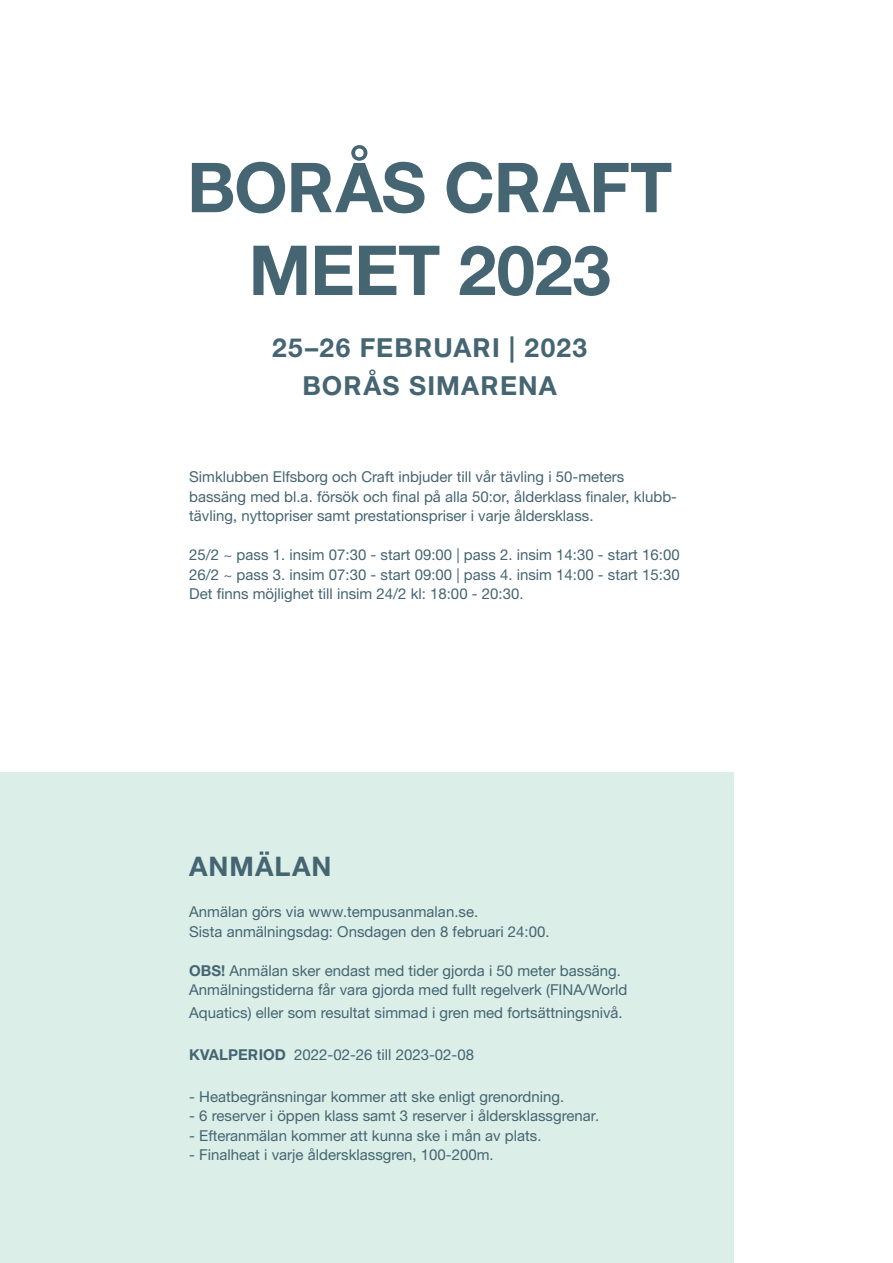
<style>
.page{position:relative;width:893px;height:1263px;background:#fff}
.page>*{position:absolute;margin:0;border:0;box-sizing:border-box;transform-origin:0 0}
.t1{font:700 69px/82.8px "Neue Helveticafor Speedo";letter-spacing:-.01em;color:#456572;text-align:center}
.t2{font:700 27px "Neue Helveticafor Speedo";letter-spacing:.035em;color:#456572}
.t3{font:700 26.25px "Neue Helveticafor Speedo";letter-spacing:.045em;color:#456572}
.t4{font:15px/19.5px "Neue Helveticafor Speedo";color:#456572}
.s1{font-weight:700}
</style>
<div class="page">
<div style="left:0;top:772px;width:733px;height:491px;background:#dbeee8"></div>
<p class="t1" style="left:187px;top:146px;width:487px">BORÅS CRAFT<br>MEET 2023</p>
<p class="t3" style="left:272px;top:331px;width:317px">25–26 FEBRUARI | 2023</p>
<p class="t3" style="left:302px;top:369px;width:256px">BORÅS SIMARENA</p>
<p class="t4" style="left:189px;top:467px;width:437px">Simklubben Elfsborg och Craft inbjuder till vår tävling i 50-meters</p>
<p class="t4" style="left:189px;top:486px;width:489px">bassäng med bl.a. försök och final på alla 50:or, ålderklass finaler, klubb&shy;tävling, nyttopriser samt prestationspriser i varje åldersklass.</p>
<p class="t4" style="left:189px;top:545px;width:492px">25/2 ~ pass 1. insim 07:30 - start 09:00 | pass 2. insim 14:30 - start 16:00</p>
<p class="t4" style="left:189px;top:564px;width:492px">26/2 ~ pass 3. insim 07:30 - start 09:00 | pass 4. insim 14:00 - start 15:30</p>
<p class="t4" style="left:189px;top:584px;width:336px">Det finns möjlighet till insim 24/2 kl: 18:00 - 20:30.</p>
<p class="t2" style="left:189px;top:850px;width:144px">ANMÄLAN</p>
<p class="t4" style="left:189px;top:902px;width:291px">Anmälan görs via www.tempusanmalan.se.</p>
<p class="t4" style="left:189px;top:921px;width:362px">Sista anmälningsdag: Onsdagen den 8 februari 24:00.</p>
<p class="t4" style="left:189px;top:960px;width:440px"><span class="s1">OBS!</span> Anmälan sker endast med tider gjorda i 50 meter bassäng.<br>Anmälningstiderna får vara gjorda med fullt regelverk (FINA/World</p>
<p class="t4" style="left:189px;top:1002px;width:435px">Aquatics) eller som resultat simmad i gren med fortsättningsnivå.</p>
<p class="t4" style="left:189px;top:1044px;width:286px"><span class="s1">KVALPERIOD</span> 2022-02-26 till 2023-02-08</p>
<p class="t4" style="left:189px;top:1086px;width:377px">- Heatbegränsningar kommer att ske enligt grenordning.</p>
<p class="t4" style="left:189px;top:1106px;width:412px">- 6 reserver i öppen klass samt 3 reserver i åldersklassgrenar.</p>
<p class="t4" style="left:189px;top:1125px;width:354px">- Efteranmälan kommer att kunna ske i mån av plats.</p>
<p class="t4" style="left:189px;top:1145px;width:306px">- Finalheat i varje åldersklassgren, 100-200m.</p>
</div>
